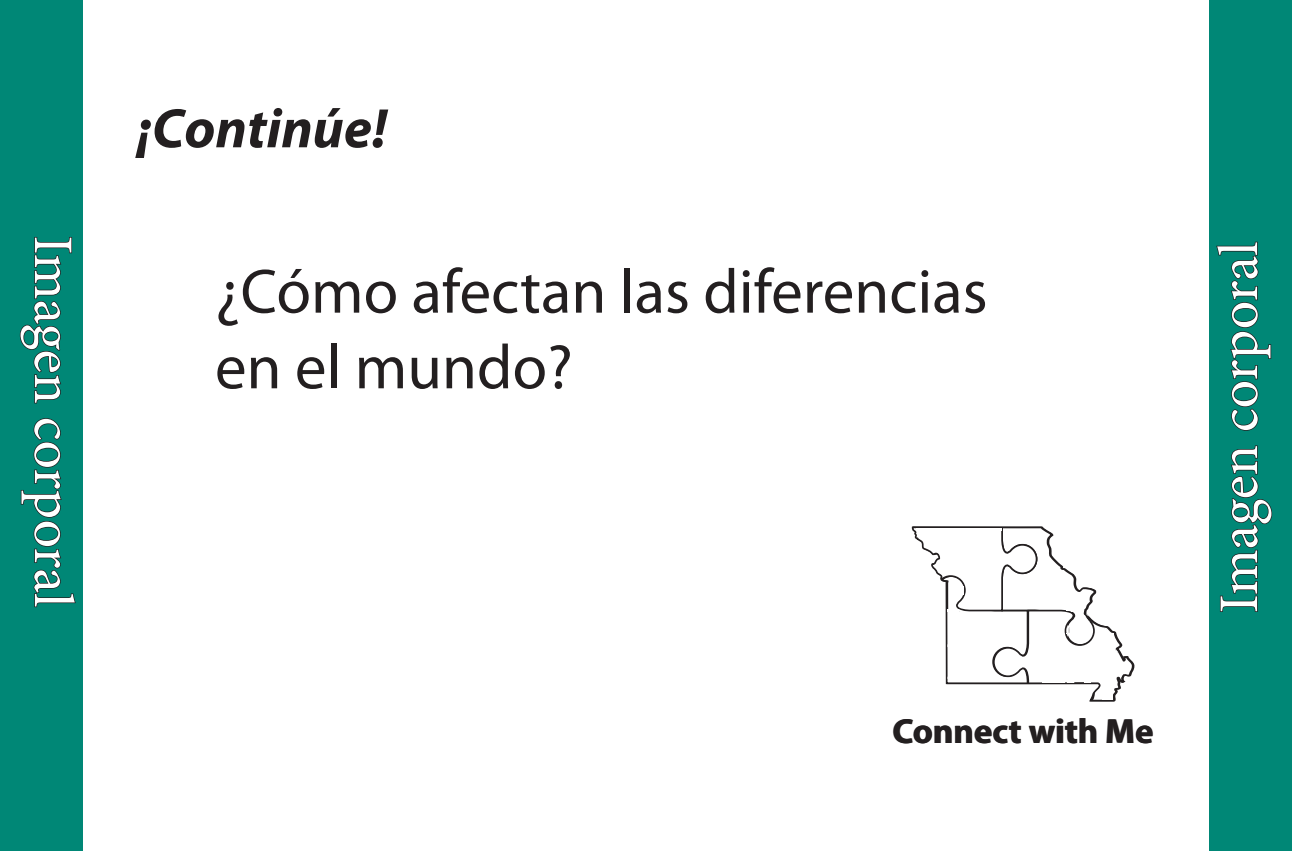
<style>
.page{position:relative;width:1292px;height:851px;background:#fff}
.page>*{position:absolute;margin:0;border:0;box-sizing:border-box;transform-origin:0 0}
.t1{font:63px/75.6px "Myriad Pro";color:#231f20}
.t2{font:56px "Minion Pro";color:#fff}
.t3{font:italic 700 56px "Myriad Pro";color:#231f20}
.t4{font:700 35px "Myriad Pro";color:#231f20}
</style>
<div class="page">
<svg style="left:911px;top:526px;width:224px;height:176px"></svg>
<div style="left:0;top:0;width:83px;height:850px;background:#008776"></div>
<svg style="left:19px;top:237px;width:53px;height:167px"></svg>
<svg style="left:20px;top:418px;width:56px;height:190px"></svg>
<div style="left:1209px;top:0;width:83px;height:850px;background:#008776"></div>
<svg style="left:1220px;top:445px;width:52px;height:167px"></svg>
<svg style="left:1216px;top:241px;width:55px;height:190px"></svg>
<p class="t3" style="left:137px;top:92px;width:252px">¡Continúe!</p>
<p class="t2" style="left:90px;top:235px;width:373px;rotate:90deg">Imagen corporal</p>
<p class="t2" style="left:1201px;top:613px;width:373px;rotate:-90deg">Imagen corporal</p>
<p class="t1" style="left:215px;top:253px;width:774px">¿Cómo afectan las diferencias en el mundo?</p>
<p class="t4" style="left:893px;top:708px;width:262px">Connect with Me</p>
</div>
